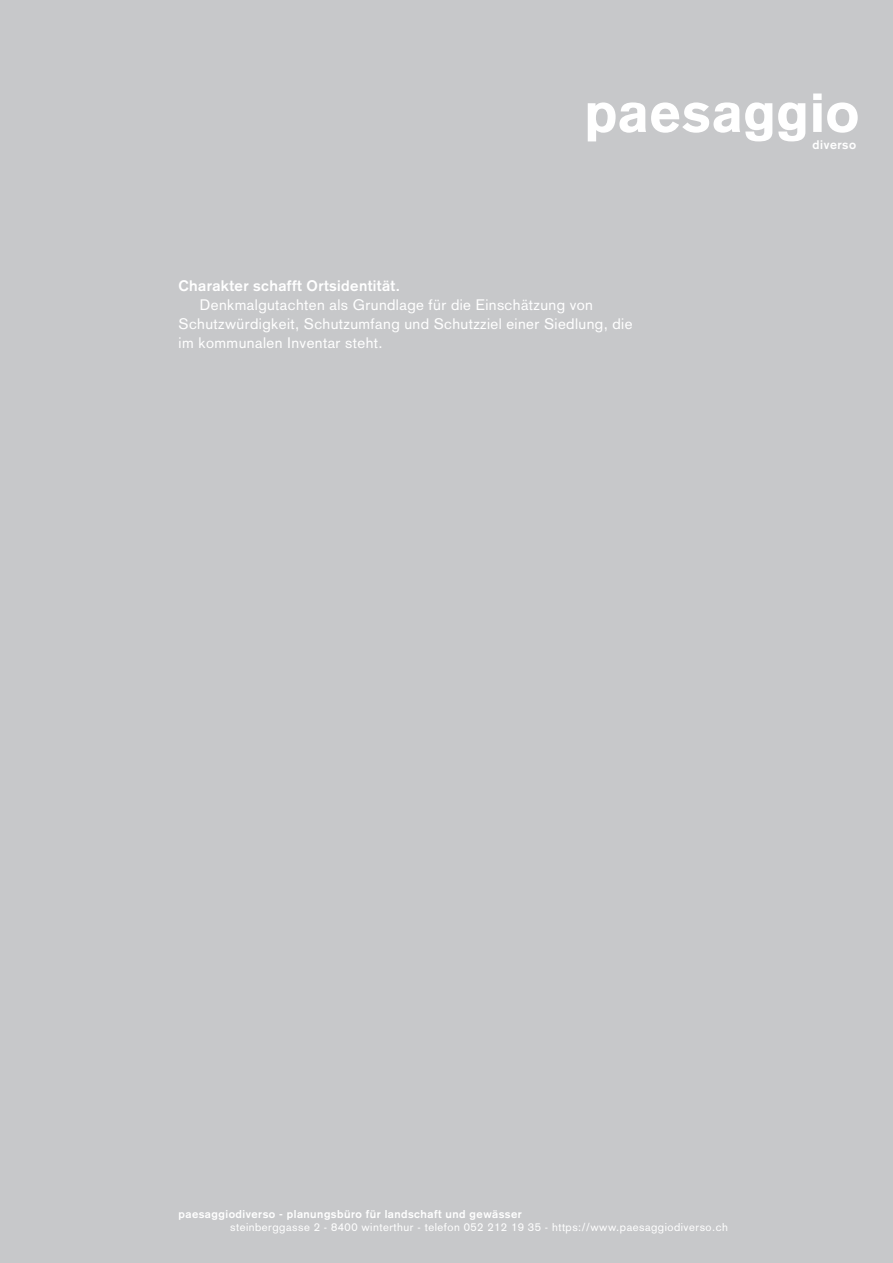
<style>
.page{position:relative;width:893px;height:1263px;background:#c7c8ca}
.page>*{position:absolute;margin:0;border:0;box-sizing:border-box;transform-origin:0 0}
.t1{font:900 54px "Akzidenz Grotesk";color:#fff}
.t2{font:15px/18.8px "Akzidenz Grotesk";letter-spacing:.03em;color:#fff}
.t3{font:700 15px "Akzidenz Grotesk";letter-spacing:.03em;color:#fff}
.t4{font:700 12.3px "Akzidenz Grotesk";letter-spacing:.045em;color:#fff}
.t5{font:11.25px "Akzidenz Grotesk";letter-spacing:.045em;color:#fff}
.t6{font:700 11.25px "Akzidenz Grotesk";letter-spacing:.045em;color:#fff}
</style>
<div class="page">
<h1 class="t1" style="left:584px;top:80px;width:277px">paesaggio</h1>
<p class="t4" style="left:813px;top:137px;width:45px">diverso</p>
<p class="t3" style="left:179px;top:277px;width:223px">Charakter schafft Ortsidentität.</p>
<p class="t2" style="left:179px;top:295px;width:455px;text-indent:21px">Denkmalgutachten als Grundlage für die Einschätzung von<br>Schutz würdigkeit, Schutzumfang und Schutzziel einer Siedlung, die im kommunalen Inventar steht.</p>
<p class="t6" style="left:179px;top:1208px;width:345px">paesaggiodiverso - planungsbüro für landschaft und gewässer</p>
<p class="t5" style="left:230px;top:1220px;width:499px">steinberggasse 2 - 8400 winterthur - telefon 052 212 19 35 - https://www.paesaggiodiverso.ch</p>
</div>
